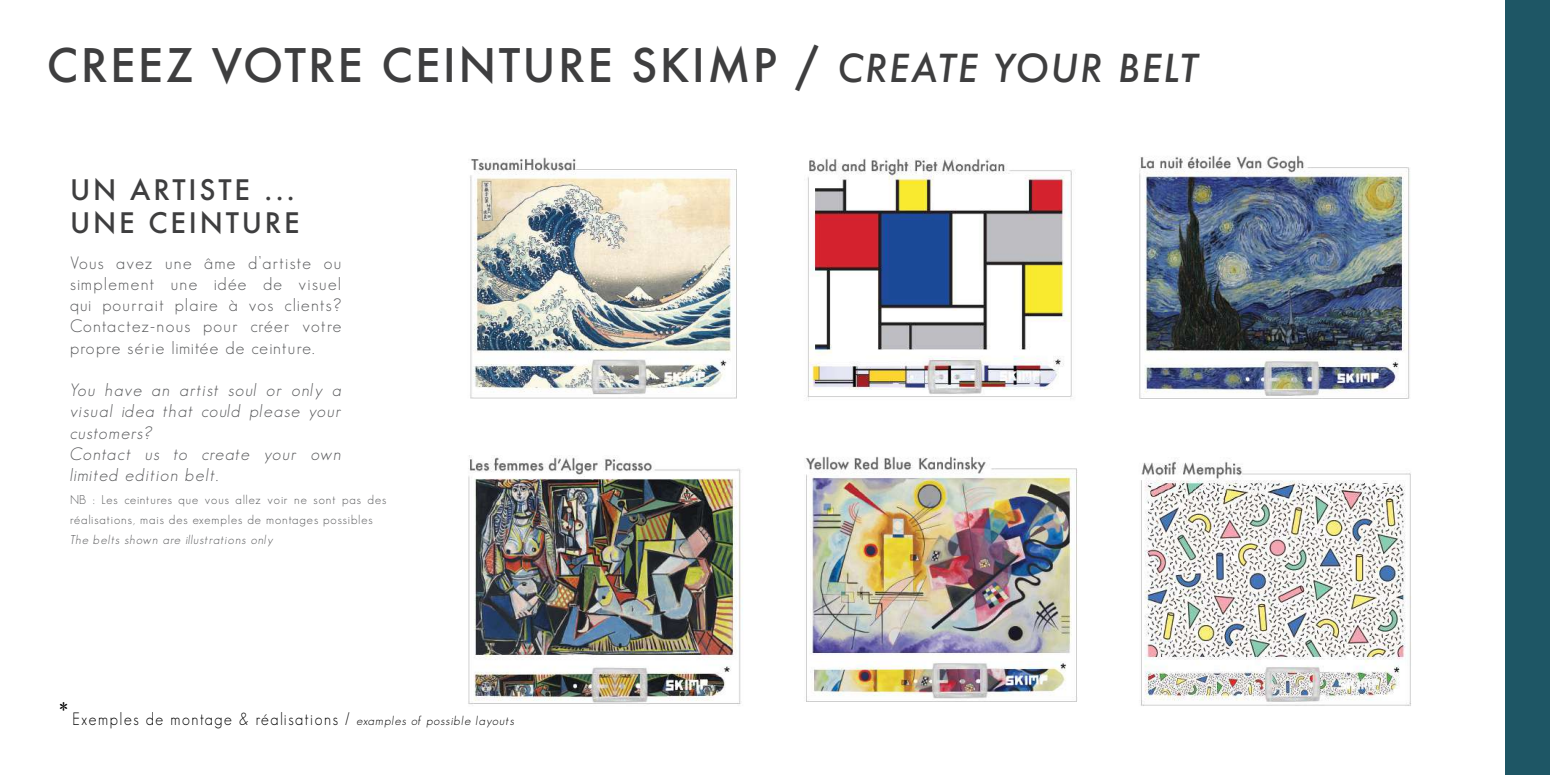
<style>
.page{position:relative;width:1550px;height:775px;background:#fff}
.page>*{position:absolute;margin:0;border:0;box-sizing:border-box;transform-origin:0 0}
.t1{font:500 45px "Futura";letter-spacing:.05em;color:#3e3e3f}
.t2{font:500 27.5px/33px "Futura";letter-spacing:.1em;color:#3e3e3f}
.t3{font:300 17.5px/21.2px "Geosans";letter-spacing:.075em;color:#57585a;text-align:justify}
.t4{font:italic 300 17.5px/21.2px "Geosans";letter-spacing:.075em;color:#57585a}
.t5{font:300 17.5px "Geosans";letter-spacing:.1em;color:#000;scale:.9 1}
.t6{font:300 12.5px/20px "Geosans";letter-spacing:.075em;color:#57585a}
.t7{font:italic 300 12.5px "Geosans";letter-spacing:.075em;color:#57585a}
.s1{font-style:italic;font-size:37.5px}
.s2{font-size:30px}
.s3{font-style:italic;font-size:12.5px}
</style>
<div class="page">
<img style="left:470px;top:157px;width:267px;height:242px">
<img style="left:468px;top:455px;width:275px;height:249px">
<img style="left:1139px;top:155px;width:271px;height:244px">
<img style="left:1141px;top:461px;width:270px;height:245px">
<img style="left:807px;top:158px;width:265px;height:243px">
<img style="left:805px;top:456px;width:272px;height:246px">
<div style="left:1505px;top:0;width:45px;height:775px;background:#1e5665"></div>
<h1 class="t1" style="left:47px;top:35px;width:1152px">CREEZ VOTRE CEINTURE SKIMP / <span class="s1">CREATE YOUR BELT</span></h1>
<h2 class="t2" style="left:70px;top:173px;width:231px">UN ARTISTE ...<br>UNE CEINTURE</h2>
<p class="t3" style="left:70px;top:252px;width:273px">Vous avez une âme d’artiste ou simplement une idée de visuel qui pourrait plaire à vos clients?<br>Contactez-nous pour créer votre propre série limitée de ceinture.</p>
<p class="t4" style="left:70px;top:379px;width:273px">You have an artist soul or only a visual idea that could please your customers?<br>Contact us to create your own limited edition belt.</p>
<p class="t6" style="left:70px;top:489px;width:318px">NB : Les ceintures que vous allez voir ne sont pas des réalisations, mais des exemples de montages possibles</p>
<p class="t7" style="left:70px;top:532px;width:205px">The belts shown are illustrations only</p>
<p class="t5" style="left:60px;top:709px;width:506px"><span class="s2">*</span> Exemples de montage &amp; réalisations / <span class="s3">examples of possible layouts</span></p>
</div>
